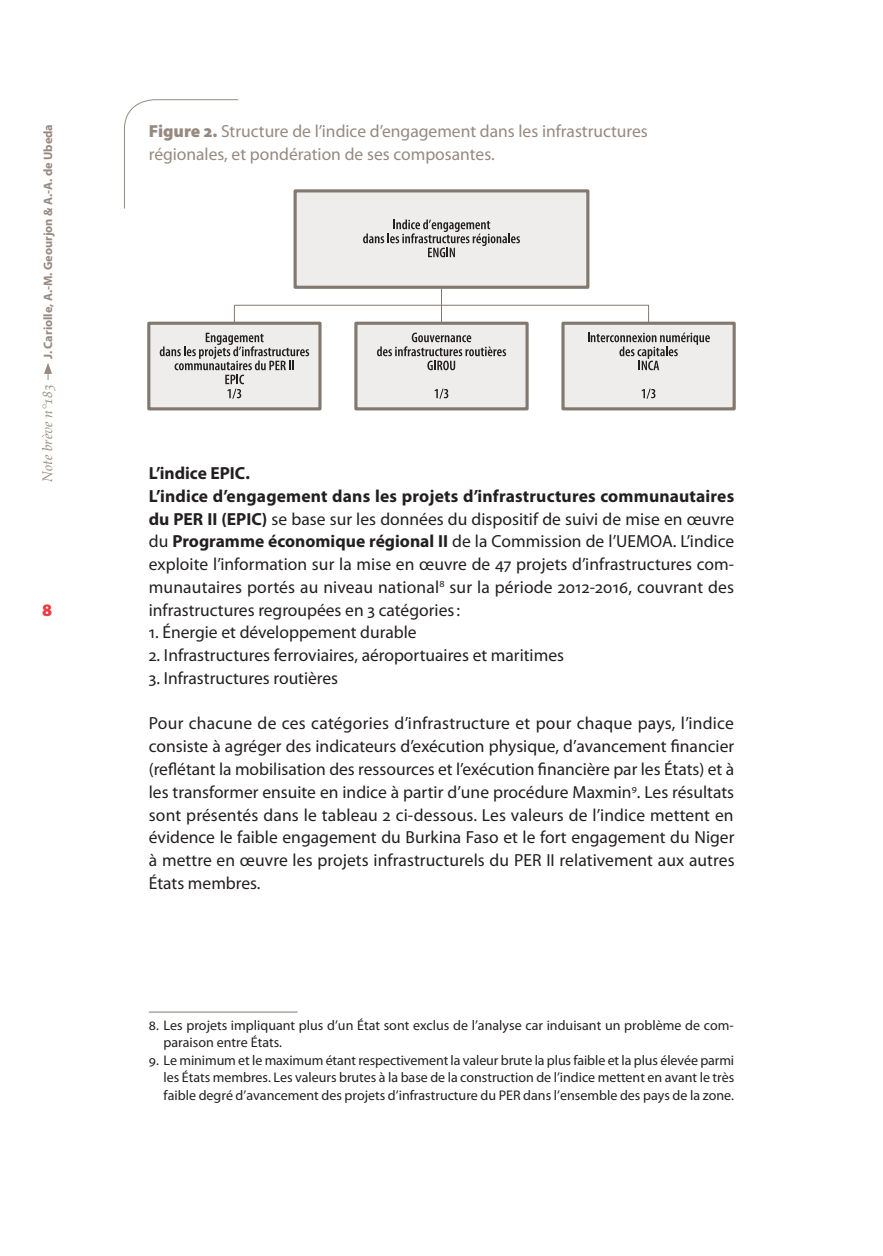
<style>
.page{position:relative;width:883px;height:1256px;background:#fff}
.page>*{position:absolute;margin:0;border:0;box-sizing:border-box;transform-origin:0 0}
.t1{font:17.5px/22.8px "Myriad Pro";color:#231f20}
.t2{font:17.5px/22.8px "Myriad Pro";color:#968980}
.t3{font:900 17.5px "Myriad Pro";color:#ee3a41}
.t4{font:14px/17.5px "Myriad Pro";color:#231f20}
.t5{font:italic 14px "Palatino Linotype";color:#968980}
.t6{font:700 12.25px "Myriad Pro";color:#968980}
.s1{font-weight:900}
.s2{font-weight:700}
</style>
<div class="page">
<svg style="left:234px;top:286px;width:415px;height:35px"></svg>
<div style="left:294px;top:189px;width:295px;height:100px;background:#efedec;border:3px solid #83786f"></div>
<svg style="left:363px;top:219px;width:157px;height:38px"></svg>
<div style="left:147px;top:321px;width:175px;height:89px;background:#efedec;border:3px solid #83786f"></div>
<svg style="left:160px;top:332px;width:149px;height:66px"></svg>
<div style="left:354px;top:321px;width:175px;height:89px;background:#efedec;border:3px solid #83786f"></div>
<svg style="left:377px;top:332px;width:129px;height:38px"></svg>
<svg style="left:435px;top:388px;width:13px;height:10px"></svg>
<div style="left:561px;top:321px;width:175px;height:89px;background:#efedec;border:3px solid #83786f"></div>
<svg style="left:588px;top:332px;width:122px;height:38px"></svg>
<svg style="left:642px;top:388px;width:13px;height:10px"></svg>
<hr style="left:149px;top:1011px;width:149px;height:1px;background:#83786f">
<svg style="left:44px;top:363px;width:8px;height:17px"></svg>
<svg style="left:124px;top:99px;width:115px;height:110px"></svg>
<p class="t6" style="left:40px;top:359px;width:237px;rotate:-90deg">J. Cariolle, A.-M. Geourjon &amp; A.-A. de Ubeda</p>
<p class="t5" style="left:37px;top:481px;width:100px;rotate:-90deg">Note brève n°183</p>
<p class="t3" style="left:42px;top:598px;width:12px">8</p>
<p class="t2" style="left:149px;top:120px;width:501px"><span class="s1">Figure 2.</span> Structure de l’indice d’engagement dans les infrastructures régionales, et pondération de ses composantes.</p>
<p class="t1" style="left:149px;top:461px;width:587px"><span class="s2">L’indice EPIC.<br>L’indice d’engagement dans les projets d’infrastructures communautaires du PER II (EPIC)</span> se base sur les données du dispositif de suivi de mise en œuvre du <span class="s2">Programme économique régional II</span> de la Commission de l’UEMOA. L’indice exploite l’information sur la mise en œuvre de 47 projets d’infrastructures com&shy;munautaires portés au niveau national<sup>8</sup> sur la période 2012-2016, couvrant des infrastructures regroupées en 3 catégories:</p>
<p class="t1" style="left:149px;top:620px;width:269px">1. Énergie et développement durable</p>
<p class="t1" style="left:149px;top:643px;width:417px">2. Infrastructures ferroviaires, aéroportuaires et maritimes</p>
<p class="t1" style="left:149px;top:666px;width:191px">3. Infrastructures routières</p>
<p class="t1" style="left:149px;top:711px;width:587px;text-align:justify">Pour chacune de ces catégories d’infrastructure et pour chaque pays, l’indice consiste à agréger des indicateurs d’exécution physique, d’avancement financier (reflétant la mobilisation des ressources et l’exécution financière par les États) et à les transformer ensuite en indice à partir d’une procédure Maxmin<sup>9</sup>. Les résultats sont présentés dans le tableau 2 ci-dessous. Les valeurs de l’indice mettent en évidence le faible engagement du Burkina Faso et le fort engagement du Niger à mettre en œuvre les projets infrastructurels du PER II relativement aux autres États membres.</p>
<p class="t4" style="left:164px;top:1015px;width:572px;text-indent:-15px">8. Les projets impliquant plus d’un État sont exclus de l’analyse car induisant un problème de com&shy;paraison entre États.</p>
<p class="t4" style="left:164px;top:1050px;width:572px;text-align:justify;text-indent:-15px">9. Le minimum et le maximum étant respectivement la valeur brute la plus faible et la plus élevée parmi les États membres. Les valeurs brutes à la base de la construction de l’indice mettent en avant le très faible degré d’avancement des projets d’infrastructure du PER dans l’ensemble des pays de la zone.</p>
</div>
